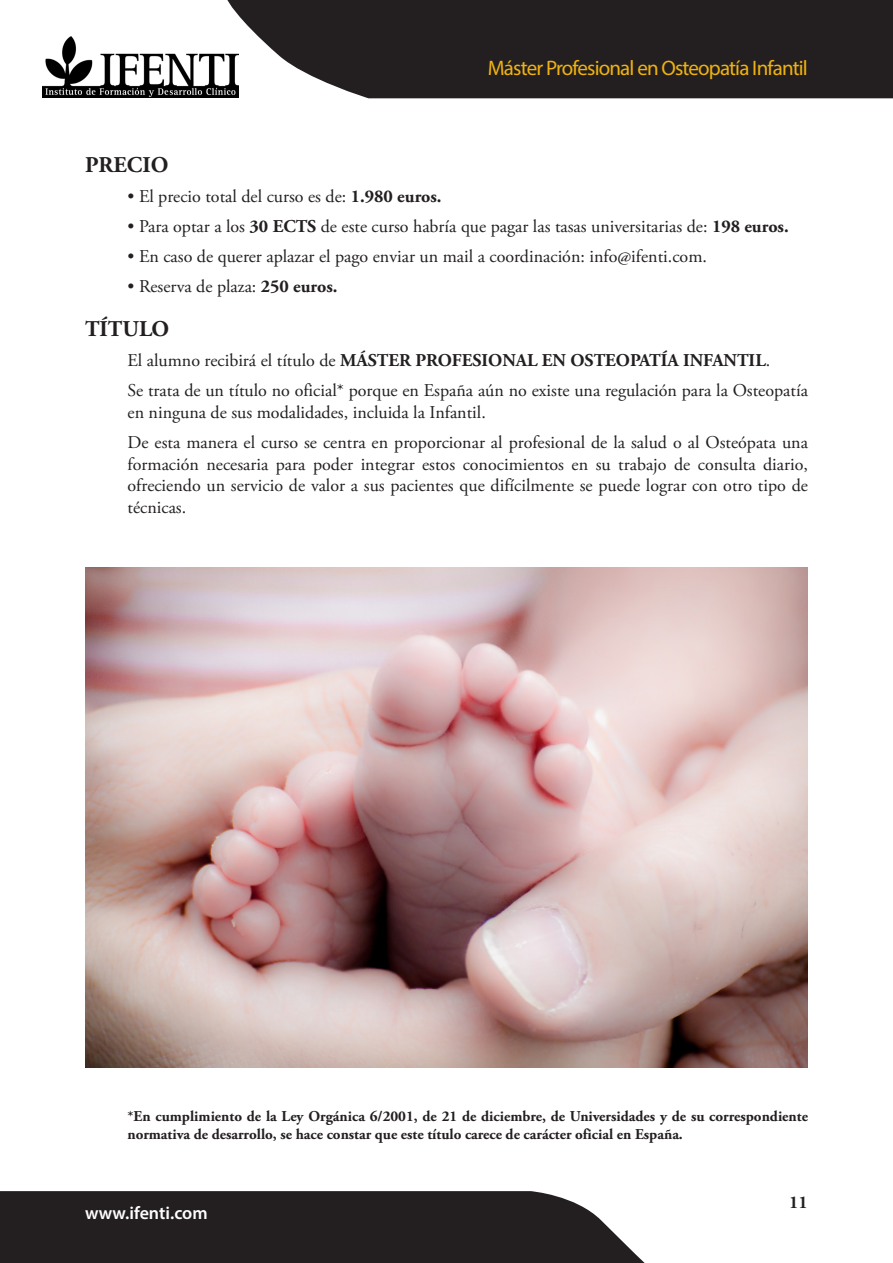
<style>
.page{position:relative;width:893px;height:1263px;background:#fff}
.page>*{position:absolute;margin:0;border:0;box-sizing:border-box;transform-origin:0 0}
.Titulo{font:700 22.5px "Adobe Garamond Pro";color:#231f20}
.t1{font:21px "Myriad Pro";letter-spacing:-.04em;color:#efb211}
.Texto{font:18px/21.6px "Adobe Garamond Pro";color:#231f20}
.Texto-2{font:700 18px "Adobe Garamond Pro";color:#231f20}
.t2{font:700 18px "Myriad Pro";color:#fff}
.t3{font:600 18px "Myriad Pro";color:#fff}
.Texto-3{font:700 15px/18px "Adobe Garamond Pro";color:#231f20}
.s1{font-weight:700}
.s2{font-weight:400}
</style>
<div class="page">
<img style="left:43px;top:36px;width:184px;height:62px">
<svg style="left:227px;top:0;width:666px;height:98px;background:#332f30"></svg>
<svg style="left:0;top:1191px;width:645px;height:72px;background:#312d2e"></svg>
<img style="left:85px;top:568px;width:723px;height:499px">
<p class="t1" style="left:488px;top:55px;width:322px">Máster Profesional en Osteopatía Infantil</p>
<p class="Titulo" style="left:85px;top:151px;width:85px">PRECIO</p>
<p class="Texto" style="left:128px;top:186px;width:316px">• El precio total del curso es de: <span class="s1">1.980 euros.</span></p>
<p class="Texto" style="left:128px;top:216px;width:663px">• Para optar a los <span class="s1">30 ECTS</span> de este curso habría que pagar las tasas universitarias de: <span class="s1">198 euros.</span></p>
<p class="Texto" style="left:128px;top:246px;width:581px">• En caso de querer aplazar el pago enviar un mail a coordinación: info@ifenti.com.</p>
<p class="Texto" style="left:128px;top:276px;width:211px">• Reserva de plaza: <span class="s1">250 euros.</span></p>
<p class="Titulo" style="left:85px;top:316px;width:86px">TÍTULO</p>
<p class="Texto-2" style="left:128px;top:350px;width:644px"><span class="s2">El alumno recibirá el título de</span> MÁSTER PROFESIONAL EN OSTEOPATÍA INFANTIL<span class="s2">.</span></p>
<p class="Texto" style="left:128px;top:380px;width:682px">Se trata de un título no oficial* porque en España aún no existe una regulación para la Osteopatía en ninguna de sus modalidades, incluida la Infantil.</p>
<p class="Texto" style="left:128px;top:432px;width:682px;text-align:justify">De esta manera el curso se centra en proporcionar al profesional de la salud o al Osteópata una formación necesaria para poder integrar estos conocimientos en su trabajo de consulta diario, ofreciendo un servicio de valor a sus pacientes que difícilmente se puede lograr con otro tipo de técnicas.</p>
<p class="Texto-3" style="left:128px;top:1107px;width:682px">*En cumplimiento de la Ley Orgánica 6/2001, de 21 de diciembre, de Universidades y de su correspondiente normativa de desarrollo, se hace constar que este título carece de carácter oficial en España.</p>
<p class="t2" style="left:43px;top:1201px;width:128px">www.ifenti.com</p>
<p class="t3" style="left:85px;top:1201px;width:124px">www.ifenti.com</p>
<p class="Texto-2" style="left:789px;top:1192px;width:20px">11</p>
</div>
